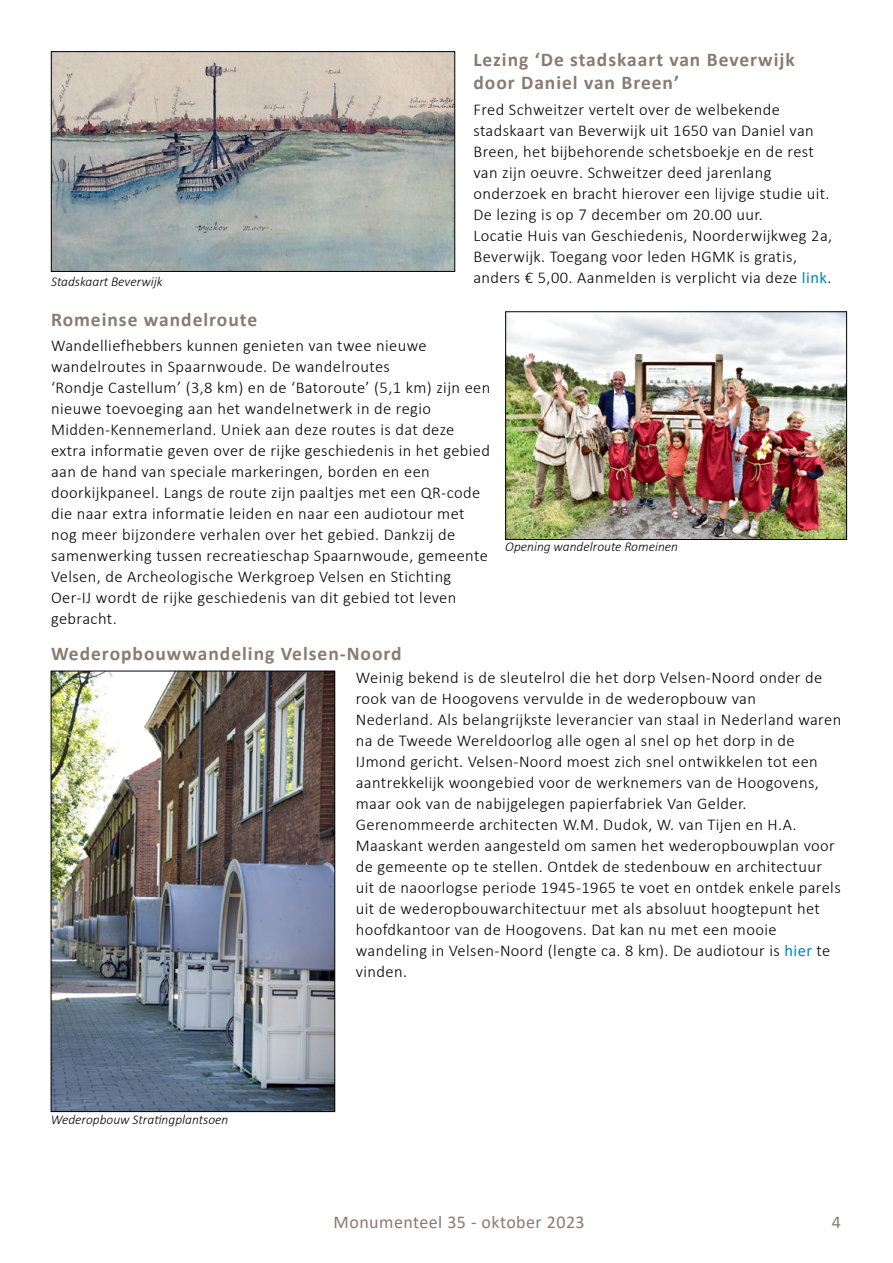
<style>
.page{position:relative;width:893px;height:1263px;background:#fff}
.page>*{position:absolute;margin:0;border:0;box-sizing:border-box;transform-origin:0 0}
.No_Spacing{font:700 19.5px/23.4px "Calibri";letter-spacing:.05em;color:#897b72}
.t1{font:18px "Calibri";letter-spacing:.025em;color:#897b72}
.No_Spacing-2{font:300 16.5px/21px "Calibri";letter-spacing:.025em;color:#000}
.Bijschrift{font:italic 300 13.5px "Calibri";color:#000}
.s1{font-weight:400;color:#0085ba}
</style>
<div class="page">
<img style="left:53px;top:53px;width:400px;height:217px">
<div style="left:51px;top:51px;width:404px;height:221px;border:1px solid #000"></div>
<img style="left:507px;top:313px;width:338px;height:225px">
<div style="left:505px;top:311px;width:342px;height:229px;border:1px solid #000"></div>
<img style="left:53px;top:673px;width:280px;height:437px">
<div style="left:51px;top:671px;width:284px;height:441px;border:1px solid #000"></div>
<p class="Bijschrift" style="left:51px;top:273px;width:113px">Stadskaart Beverwijk</p>
<p class="No_Spacing" style="left:473px;top:48px;width:323px">Lezing ‘De stadskaart van Beverwijk door Daniel van Breen’</p>
<p class="No_Spacing-2" style="left:473px;top:99px;width:360px">Fred Schweitzer vertelt over de welbekende stadskaart van Beverwijk uit 1650 van Daniel van Breen, het bijbehorende schetsboekje en de rest van zijn oeuvre. Schweitzer deed jarenlang onderzoek en bracht hierover een lijvige studie uit.<br>De lezing is op 7 december om 20.00 uur.<br>Locatie Huis van Geschiedenis, Noorderwijkweg 2a, Beverwijk. Toegang voor leden HGMK is gratis, anders € 5,00. Aanmelden is verplicht via deze <span class="s1">link</span>.</p>
<p class="No_Spacing" style="left:51px;top:308px;width:208px">Romeinse wandelroute</p>
<p class="No_Spacing-2" style="left:51px;top:335px;width:441px">Wandelliefhebbers kunnen genieten van twee nieuwe wandelroutes in Spaarnwoude. De wandelroutes<br>‘Rondje Castellum’ (3,8 km) en de ‘Batoroute’ (5,1 km) zijn een nieuwe toevoeging aan het wandelnetwerk in de regio Midden-Kennemerland. Uniek aan deze routes is dat deze extra informatie geven over de rijke geschiedenis in het gebied aan de hand van speciale markeringen, borden en een doorkijkpaneel. Langs de route zijn paaltjes met een QR-code die naar extra informatie leiden en naar een audiotour met nog meer bijzondere verhalen over het gebied. Dankzij de samenwerking tussen recreatieschap Spaarnwoude, gemeente Velsen, de Archeologische Werkgroep Velsen en Stichting Oer-IJ wordt de rijke geschiedenis van dit gebied tot leven gebracht.</p>
<p class="Bijschrift" style="left:505px;top:539px;width:174px">Opening wandelroute Romeinen</p>
<p class="No_Spacing" style="left:51px;top:642px;width:352px">Wederopbouwwandeling Velsen-Noord</p>
<p class="No_Spacing-2" style="left:356px;top:667px;width:487px">Weinig bekend is de sleutelrol die het dorp Velsen-Noord onder de rook van de Hoogovens vervulde in de wederopbouw van<br>Nederland. Als belangrijkste leverancier van staal in Nederland waren na de Tweede Wereldoorlog alle ogen al snel op het dorp in de IJmond gericht. Velsen-Noord moest zich snel ontwikkelen tot een aantrekkelijk woongebied voor de werknemers van de Hoogovens, maar ook van de nabijgelegen papierfabriek Van Gelder.<br>Gerenommeerde architecten W.M. Dudok, W. van Tijen en H.A.<br>Maaskant werden aangesteld om samen het wederopbouwplan voor de gemeente op te stellen. Ontdek de stedenbouw en architectuur uit de naoorlogse periode 1945-1965 te voet en ontdek enkele parels uit de wederopbouwarchitectuur met als absoluut hoogtepunt het hoofdkantoor van de Hoogovens. Dat kan nu met een mooie wandeling in Velsen-Noord (lengte ca. 8 km). De audiotour is <span class="s1">hier</span> te vinden.</p>
<p class="Bijschrift" style="left:51px;top:1111px;width:179px">Wederopbouw Stratingplantsoen</p>
<p class="t1" style="left:334px;top:1209px;width:253px">Monumenteel 35 - oktober 2023</p>
<p class="t1" style="left:832px;top:1209px;width:11px">4</p>
</div>
